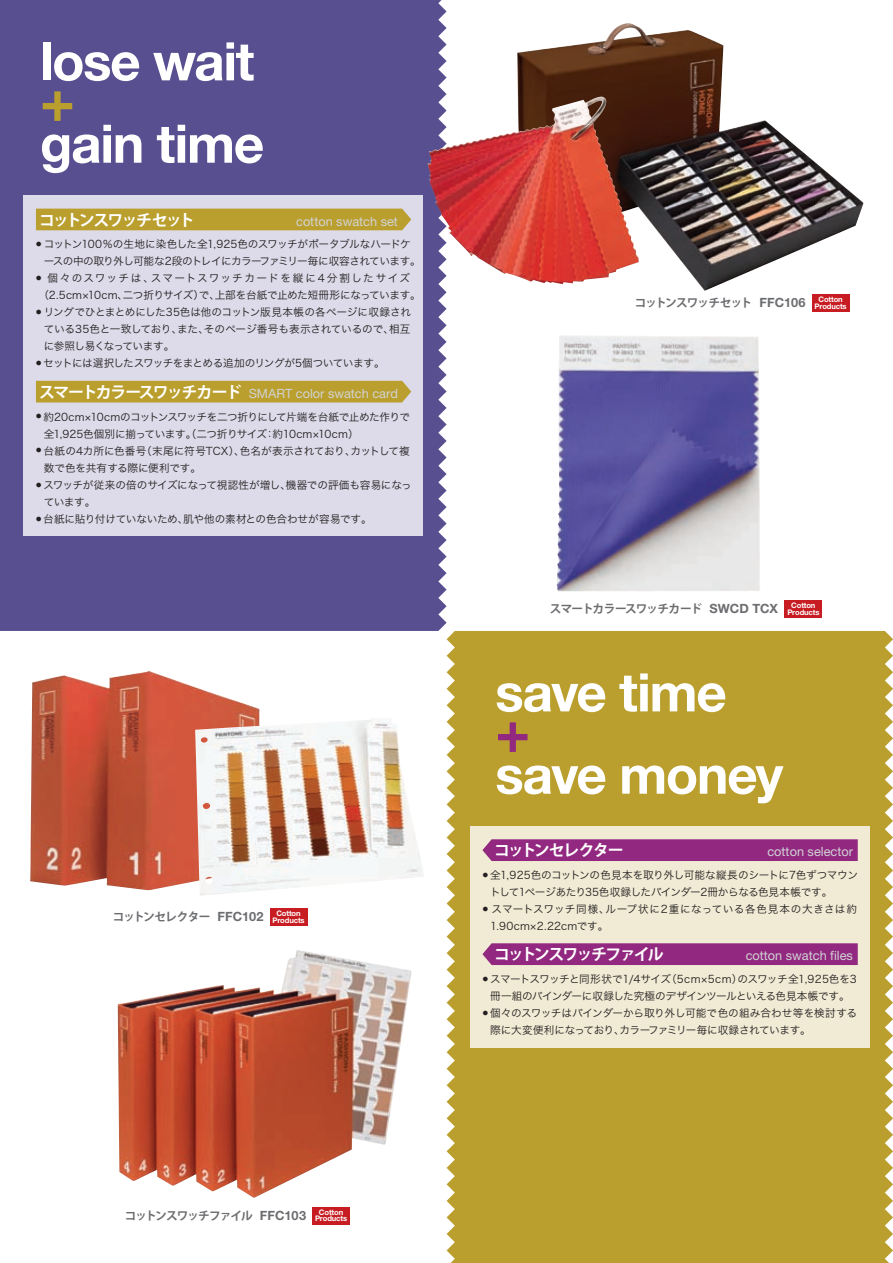
<style>
.page{position:relative;width:893px;height:1263px;background:#fff}
.page>*{position:absolute;margin:0;border:0;box-sizing:border-box;transform-origin:0 0}
.t1{font:700 58.5px "Helvetica Neue";color:#ba9f2e}
.t2{font:700 58.5px "Helvetica Neue";color:#922880}
.t3{font:700 53.1px "Helvetica Neue";letter-spacing:-.025em;color:#fff}
.t4{font:700 15.9px "Koz Go Pro";letter-spacing:-.11em;color:#fff}
.t5{font:12.75px "Helvetica Neue";color:#d1d2d4}
.t6{font:700 11.7px "Koz Go Pro";letter-spacing:-.08em;color:#6c6d70}
.t7{font:10.65px/17px "Hira Kaku Pro W3";letter-spacing:-.02em;color:#231f20}
.t8{font:10.65px/17px "Hira Kaku Pro W3";letter-spacing:-.04em;color:#231f20}
.t9{font:10.65px/17px "Hira Kaku Pro W3";letter-spacing:-.05em;color:#231f20}
.t10{font:10.65px/17px "Hira Kaku Pro W3";letter-spacing:.025em;color:#231f20}
.t11{font:10.65px/17px "Hira Kaku Pro W3";letter-spacing:.03em;color:#231f20}
.t12{font:10.65px "Hira Kaku Pro W3";letter-spacing:-.045em;color:#231f20}
.t13{font:700 7.65px/6.8px "Helvetica Neue";letter-spacing:-.02em;color:#fff;text-align:center}
.s1{font-family:"Koz Go Pro";font-weight:700;font-size:15.9px;color:#fff}
.s2{font-family:"Helvetica Neue";font-size:12.75px}
</style>
<div class="page">
<div style="left:447px;top:631px;width:446px;height:632px;background:#ba9f2e"></div>
<div style="left:0;top:0;width:447px;height:631px;background:#584f91"></div>
<img style="left:517px;top:23px;width:346px;height:268px">
<img style="left:427px;top:100px;width:212px;height:184px">
<img style="left:556px;top:335px;width:204px;height:256px">
<img style="left:30px;top:671px;width:230px;height:219px">
<img style="left:195px;top:717px;width:229px;height:178px">
<img style="left:117px;top:950px;width:295px;height:248px">
<div style="left:23px;top:196px;width:400px;height:340px;background:#dddbe9"></div>
<div style="left:36px;top:209px;width:375px;height:21px;background:#ba9f2e"></div>
<div style="left:36px;top:381px;width:375px;height:21px;background:#ba9f2e"></div>
<div style="left:470px;top:826px;width:400px;height:222px;background:#f1ebd5"></div>
<div style="left:482px;top:839px;width:376px;height:22px;background:#922880"></div>
<div style="left:482px;top:943px;width:376px;height:22px;background:#922880"></div>
<div style="left:812px;top:294px;width:37px;height:17px;background:#c61c22"></div>
<div style="left:270px;top:908px;width:37px;height:17px;background:#c61c22"></div>
<div style="left:312px;top:1207px;width:38px;height:17px;background:#c61c22"></div>
<div style="left:785px;top:600px;width:37px;height:17px;background:#c61c22"></div>
<h2 class="t3" style="left:40px;top:29px;width:216px">lose wait</h2>
<h1 class="t1" style="left:40px;top:64px;width:37px">+</h1>
<h2 class="t3" style="left:40px;top:111px;width:226px">gain time</h2>
<h3 class="t4" style="left:39px;top:210px;width:157px">コットンスワッチセット</h3>
<p class="t5" style="left:296px;top:213px;width:103px">cotton swatch set</p>
<p class="t9" style="left:44px;top:235px;width:379px;text-indent:-7px"><sup>●</sup> コットン100％の生地に染色した全1,925色のスワッチがポータブルなハードケースの中の取り外し可能な2段のトレイにカラーファミリー毎に収容されています。</p>
<p class="t10" style="left:36px;top:269px;width:386px"><sup>●</sup> 個々のスワッチは、スマートスワッチカードを縦に4分割したサイズ（2.5cm×10cm、二つ折りサイズ）で、上部を台紙で止めた短冊形になっています。</p>
<p class="t7" style="left:44px;top:303px;width:369px;text-align:justify;text-indent:-7px"><sup>●</sup> リングでひとまとめにした35色は他のコットン版見本帳の各ページに収録されている35色と一致しており、また、そのページ番号も表示されているので、相互に参照し易くなっています。</p>
<p class="t12" style="left:36px;top:354px;width:350px"><sup>●</sup> セットには選択したスワッチをまとめる追加のリングが5個ついています。</p>
<p class="t5" style="left:39px;top:386px;width:360px"><span class="s1">スマートカラースワッチカード</span> SMART color swatch card</p>
<p class="t8" style="left:44px;top:407px;width:368px;text-indent:-7px"><sup>●</sup> 約20cm×10cmのコットンスワッチを二つ折りにして片端を台紙で止めた作りで全1,925色個別に揃っています。（二つ折りサイズ：約10cm×10cm）</p>
<p class="t7" style="left:44px;top:441px;width:368px;text-indent:-7px"><sup>●</sup> 台紙の4カ所に色番号（末尾に符号TCX）、色名が表示されており、カットして複数で色を共有する際に便利です。</p>
<p class="t7" style="left:44px;top:475px;width:369px;text-indent:-7px"><sup>●</sup> スワッチが従来の倍のサイズになって視認性が増し、機器での評価も容易になっています。</p>
<p class="t7" style="left:36px;top:509px;width:337px"><sup>●</sup> 台紙に貼り付けていないため、肌や他の素材との色合わせが容易です。</p>
<p class="t6" style="left:113px;top:909px;width:189px">コットンセレクター <span class="s2">FFC102</span> <sup>Cotton</sup></p>
<p class="t13" style="left:272px;top:916px;width:34px">Products</p>
<p class="t6" style="left:635px;top:295px;width:209px">コットンスワッチセット <span class="s2">FFC106</span> <sup>Cotton</sup></p>
<p class="t13" style="left:814px;top:302px;width:34px">Products</p>
<p class="t6" style="left:550px;top:601px;width:230px">スマートカラースワッチカード <span class="s2">SWCD TCX</span></p>
<p class="t13" style="left:787px;top:601px;width:34px">Cotton<br>Products</p>
<h2 class="t3" style="left:495px;top:660px;width:233px">save time</h2>
<h1 class="t2" style="left:495px;top:695px;width:37px">+</h1>
<h2 class="t3" style="left:495px;top:742px;width:290px">save money</h2>
<h3 class="t4" style="left:494px;top:840px;width:131px">コットンセレクター</h3>
<p class="t5" style="left:767px;top:844px;width:87px">cotton selector</p>
<p class="t7" style="left:490px;top:866px;width:369px;text-indent:-7px"><sup>●</sup> 全1,925色のコットンの色見本を取り外し可能な縦長のシートに7色ずつマウントして1ページあたり35色収録したバインダー2冊からなる色見本帳です。</p>
<p class="t11" style="left:490px;top:900px;width:368px;text-indent:-7px"><sup>●</sup> スマートスワッチ同様、ループ状に2重になっている各色見本の大きさは約<br>1.90cm×2.22cmです。</p>
<h3 class="t4" style="left:494px;top:944px;width:171px">コットンスワッチファイル</h3>
<p class="t5" style="left:746px;top:948px;width:109px">cotton swatch files</p>
<p class="t8" style="left:483px;top:970px;width:375px;text-align:center"><sup>●</sup> スマートスワッチと同形状で1/4サイズ（5cm×5cm）のスワッチ全1,925色を3冊一組のバインダーに収録した究極のデザインツールといえる色見本帳です。</p>
<p class="t7" style="left:490px;top:1004px;width:368px;text-indent:-7px"><sup>●</sup> 個々のスワッチはバインダーから取り外し可能で色の組み合わせ等を検討する際に大変便利になっており、カラーファミリー毎に収録されています。</p>
<p class="t6" style="left:125px;top:1208px;width:220px">コットンスワッチファイル <span class="s2">FFC103</span> <sup>Cotton</sup></p>
<p class="t13" style="left:315px;top:1215px;width:34px">Products</p>
</div>
